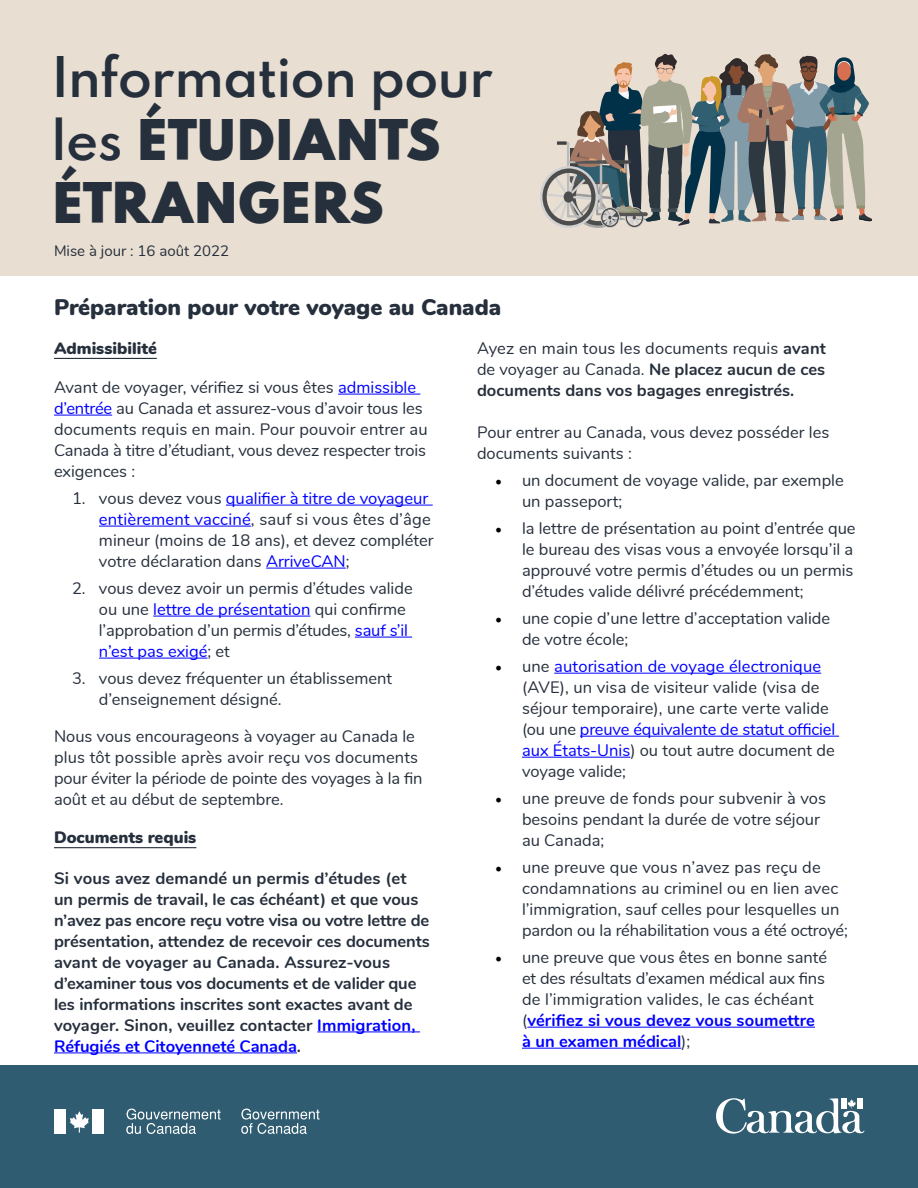
<style>
.page{position:relative;width:918px;height:1188px;background:#fff}
.page>*{position:absolute;margin:0;border:0;box-sizing:border-box;transform-origin:0 0}
.t1{font:600 49.5px/63px "Spartan";letter-spacing:-.025em;color:#262f3c}
.t2{font:900 22.5px "Nunito";color:#262f3c}
.t3{font:16.5px/21px "Nunito";color:#262f3c}
.t4{font:700 16.5px/21px "Nunito";color:#262f3c}
.t5{font:900 16.5px "Nunito";color:#262f3c}
.t6{font:15px "Nunito";color:#262f3c}
.s1{font-weight:900}
.s2{color:#00f}
.s3{font-weight:400}
.s4{font-family:"Minion Pro";font-size:18px;color:#000}
.s5{font-weight:700;color:#00f}
</style>
<div class="page">
<div style="left:0;top:0;width:918px;height:276px;background:#e8ded1"></div>
<hr style="left:338px;top:394px;width:82px;height:1px;background:#00f">
<hr style="left:54px;top:415px;width:58px;height:1px;background:#00f">
<hr style="left:226px;top:505px;width:207px;height:1px;background:#00f">
<hr style="left:99px;top:526px;width:152px;height:1px;background:#00f">
<hr style="left:266px;top:568px;width:80px;height:1px;background:#00f">
<hr style="left:153px;top:616px;width:157px;height:1px;background:#00f">
<hr style="left:355px;top:637px;width:57px;height:1px;background:#00f">
<hr style="left:99px;top:658px;width:108px;height:1px;background:#00f">
<hr style="left:54px;top:847px;width:142px;height:1px;background:#262f3c">
<hr style="left:317px;top:1032px;width:103px;height:1px;background:#00f">
<hr style="left:54px;top:1053px;width:243px;height:1px;background:#00f">
<hr style="left:554px;top:673px;width:267px;height:1px;background:#00f">
<hr style="left:580px;top:736px;width:259px;height:1px;background:#00f">
<hr style="left:522px;top:757px;width:108px;height:1px;background:#00f">
<hr style="left:527px;top:1027px;width:288px;height:1px;background:#00f">
<hr style="left:522px;top:1048px;width:159px;height:1px;background:#00f">
<hr style="left:54px;top:358px;width:103px;height:1px;background:#262f3c">
<svg style="left:540px;top:54px;width:332px;height:174px"></svg>
<div style="left:0;top:1066px;width:918px;height:122px;background:#305c71"></div>
<svg style="left:716px;top:1098px;width:149px;height:36px"></svg>
<svg style="left:241px;top:1109px;width:79px;height:25px"></svg>
<svg style="left:126px;top:1109px;width:95px;height:25px"></svg>
<div style="left:54px;top:1109px;width:12px;height:25px;background:#fff"></div>
<svg style="left:70px;top:1111px;width:19px;height:21px"></svg>
<div style="left:92px;top:1109px;width:12px;height:25px;background:#fff"></div>
<h1 class="t1" style="left:51px;top:44px;width:443px">Information pour les <span class="s1">ÉTUDIANTS<br>ÉTRANGERS</span></h1>
<p class="t6" style="left:54px;top:240px;width:177px">Mise à jour : 16 août 2022</p>
<h2 class="t2" style="left:54px;top:290px;width:449px">Préparation pour votre voyage au Canada</h2>
<p class="t5" style="left:54px;top:336px;width:104px">Admissibilité</p>
<p class="t3" style="left:54px;top:376px;width:375px">Avant de voyager, vérifiez si vous êtes <span class="s2">admissible d’entrée</span> au Canada et assurez-vous d’avoir tous les documents requis en main. Pour pouvoir entrer au Canada à titre d’étudiant, vous devez respecter trois exigences :</p>
<p class="t3" style="left:99px;top:487px;width:336px;text-indent:-27px">1. vous devez vous <span class="s2">qualifier à titre de voyageur entièrement vacciné</span>, sauf si vous êtes d’âge mineur (moins de 18 ans), et devez compléter votre déclaration dans <span class="s2">ArriveCAN</span>;</p>
<p class="t3" style="left:99px;top:577px;width:315px;text-indent:-27px">2. vous devez avoir un permis d’études valide ou une <span class="s2">lettre de présentation</span> qui confirme l’approbation d’un permis d’études, <span class="s2">sauf s’il n’est pas exigé</span>; et</p>
<p class="t3" style="left:99px;top:667px;width:295px;text-indent:-27px">3. vous devez fréquenter un établissement d’enseignement désigné.</p>
<p class="t3" style="left:54px;top:725px;width:370px">Nous vous encourageons à voyager au Canada le plus tôt possible après avoir reçu vos documents pour éviter la période de pointe des voyages à la fin août et au début de septembre.</p>
<p class="t5" style="left:54px;top:825px;width:144px">Documents requis</p>
<p class="t4" style="left:54px;top:866px;width:377px">Si vous avez demandé un permis d’études (et<br>un permis de travail, le cas échéant) et que vous n’avez pas encore reçu votre visa ou votre lettre de présentation, attendez de recevoir ces documents avant de voyager au Canada. Assurez-vous d’examiner tous vos documents et de valider que les informations inscrites sont exactes avant de voyager. Sinon, veuillez contacter <span class="s2">Immigration, Réfugiés et Citoyenneté Canada</span>.</p>
<p class="t4" style="left:477px;top:337px;width:350px;text-align:justify"><span class="s3">Ayez en main tous les documents requis</span> avant <span class="s3">de voyager au Canada.</span> Ne placez aucun de ces documents dans vos bagages enregistrés.</p>
<p class="t3" style="left:477px;top:421px;width:354px">Pour entrer au Canada, vous devez posséder les documents suivants :</p>
<p class="t3" style="left:522px;top:469px;width:323px;text-indent:-27px"><span class="s4">•</span> un document de voyage valide, par exemple un passeport;</p>
<p class="t3" style="left:522px;top:517px;width:335px;text-indent:-27px"><span class="s4">•</span> la lettre de présentation au point d’entrée que le bureau des visas vous a envoyée lorsqu’il a approuvé votre permis d’études ou un permis d’études valide délivré précédemment;</p>
<p class="t3" style="left:522px;top:607px;width:310px;text-indent:-27px"><span class="s4">•</span> une copie d’une lettre d’acceptation valide de votre école;</p>
<p class="t3" style="left:522px;top:655px;width:315px;text-indent:-27px"><span class="s4">•</span> une <span class="s2">autorisation de voyage électronique </span>(AVE), un visa de visiteur valide (visa de séjour temporaire), une carte verte valide (ou une <span class="s2">preuve équivalente de statut officiel aux États-Unis</span>) ou tout autre document de voyage valide;</p>
<p class="t3" style="left:522px;top:787px;width:306px;text-indent:-27px"><span class="s4">•</span> une preuve de fonds pour subvenir à vos besoins pendant la durée de votre séjour au Canada;</p>
<p class="t3" style="left:522px;top:856px;width:327px;text-indent:-27px"><span class="s4">•</span> une preuve que vous n’avez pas reçu de condamnations au criminel ou en lien avec l’immigration, sauf celles pour lesquelles un pardon ou la réhabilitation vous a été octroyé;</p>
<p class="t3" style="left:522px;top:946px;width:307px;text-indent:-27px"><span class="s4">•</span> une preuve que vous êtes en bonne santé et des résultats d’examen médical aux fins de l’immigration valides, le cas échéant (<span class="s5">vérifiez si vous devez vous soumettre à un examen médical</span>);</p>
</div>
